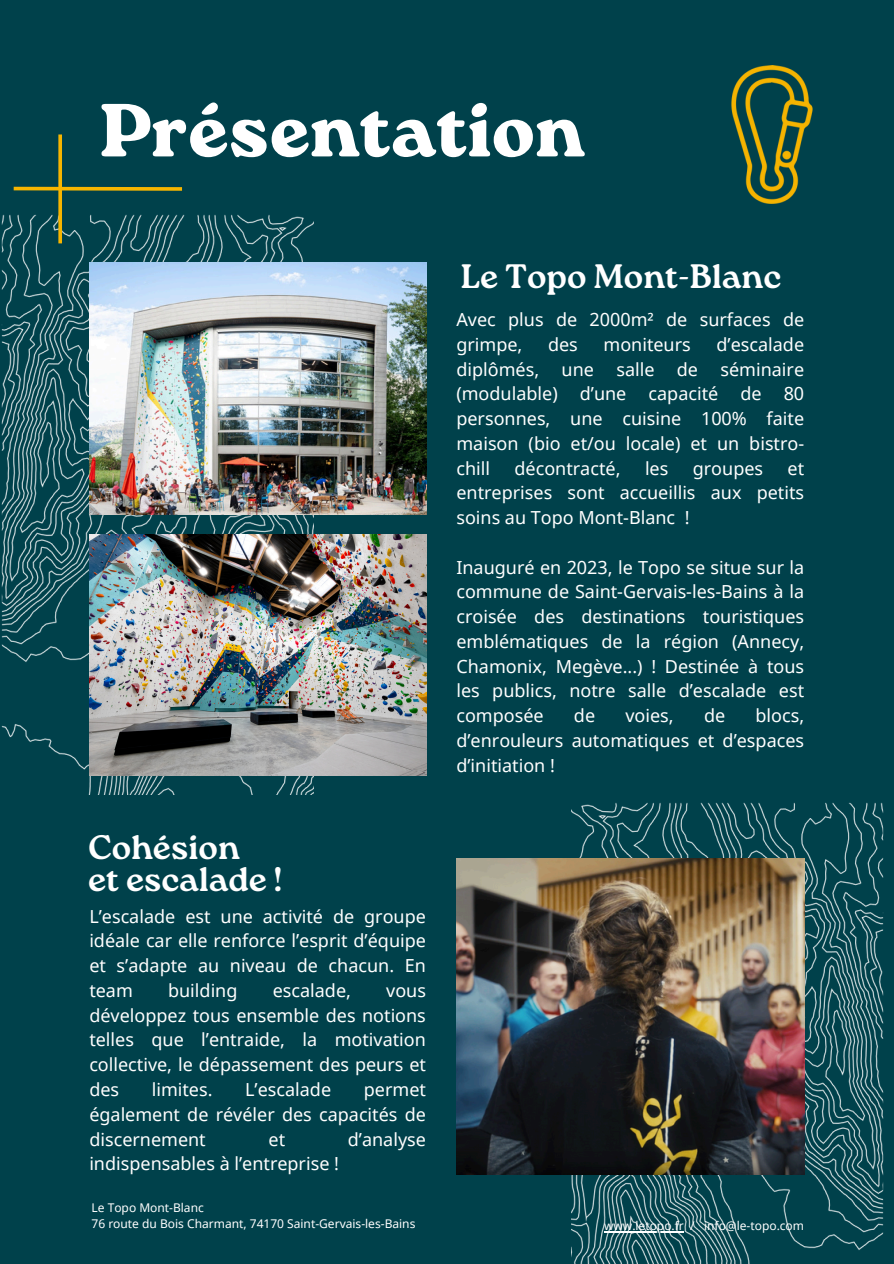
<style>
.page{position:relative;width:894px;height:1264px;background:#fff}
.page>*{position:absolute;margin:0;border:0;box-sizing:border-box;transform-origin:0 0}
.t1{font:800 75px "Roca One";color:#fff}
.t2{font:700 33.9px/31.5px "Roca One";color:#fff}
.t3{font:18px/24.8px "Noto Sans";color:#fff;text-align:justify}
.t4{font:12px "Noto Sans";color:#fff}
</style>
<div class="page">
<div style="left:0;top:0;width:893px;height:1263px;background:#00414b"></div>
<img style="left:1px;top:214px;width:312px;height:580px">
<img style="left:571px;top:802px;width:312px;height:461px">
<svg style="left:14px;top:187px;width:168px;height:4px"></svg>
<svg style="left:58px;top:134px;width:4px;height:109px"></svg>
<img style="left:89px;top:262px;width:337px;height:252px">
<img style="left:89px;top:534px;width:337px;height:241px">
<img style="left:456px;top:858px;width:348px;height:316px">
<hr style="left:604px;top:1231px;width:79px;height:1px;background:#fff">
<img style="left:731px;top:65px;width:82px;height:139px">
<p class="t1" style="left:100px;top:87px;width:486px">Présentation</p>
<p class="t2" style="left:88px;top:831px;width:195px">Cohésion<br>et escalade !</p>
<p class="t3" style="left:89px;top:903px;width:338px">L’escalade est une activité de groupe idéale car elle renforce l’esprit d’équipe et s’adapte au niveau de chacun. En team</p>
<p class="t3" style="left:168px;top:977px;width:71px">building</p>
<p class="t3" style="left:272px;top:977px;width:80px">escalade,</p>
<p class="t3" style="left:89px;top:977px;width:338px;text-indent:297px">vous développez tous ensemble des notions telles que l’entraide, la motivation collective, le dépassement des peurs et des</p>
<p class="t3" style="left:152px;top:1076px;width:62px">limites.</p>
<p class="t3" style="left:245px;top:1076px;width:87px">L’escalade</p>
<p class="t3" style="left:89px;top:1076px;width:338px;text-indent:274px">permet également de révéler des capacités de discernement</p>
<p class="t3" style="left:268px;top:1126px;width:18px">et</p>
<p class="t3" style="left:348px;top:1126px;width:80px">d’analyse</p>
<p class="t3" style="left:89px;top:1150px;width:251px">indispensables à l’entreprise !</p>
<h3 class="t4" style="left:91px;top:1199px;width:114px">Le Topo Mont-Blanc</h3>
<h3 class="t4" style="left:91px;top:1215px;width:325px">76 route du Bois Charmant, 74170 Saint-Gervais-les-Bains</h3>
<p class="t2" style="left:460px;top:261px;width:322px">Le Topo Mont-Blanc</p>
<h1 class="t3" style="left:456px;top:307px;width:349px">Avec plus de 2000m² de surfaces de grimpe,</h1>
<h1 class="t3" style="left:456px;top:331px;width:349px;text-indent:260px">d’escalade diplômés, une salle de séminaire (modulable) d’une capacité de 80 personnes, une cuisine 100% faite maison (bio et/ou locale) et un bistro&shy;chill</h1>
<h1 class="t3" style="left:548px;top:331px;width:31px">des</h1>
<h1 class="t3" style="left:603px;top:331px;width:89px">moniteurs</h1>
<h1 class="t3" style="left:514px;top:455px;width:107px">décontracté,</h1>
<h1 class="t3" style="left:644px;top:455px;width:25px">les</h1>
<h1 class="t3" style="left:692px;top:455px;width:72px">groupes</h1>
<h1 class="t3" style="left:456px;top:455px;width:349px;text-indent:331px">et entreprises sont accueillis aux petits soins au Topo Mont-Blanc !</h1>
<p class="t3" style="left:456px;top:554px;width:349px">Inauguré en 2023, le Topo se situe sur la commune de Saint-Gervais-les-Bains à la croisée des destinations touristiques emblématiques de la région (Annecy, Chamonix, Megève...) ! Destinée à tous les publics, notre salle d’escalade est composée</p>
<p class="t3" style="left:456px;top:703px;width:349px;text-indent:299px">blocs, d’enrouleurs automatiques et d’espaces d’initiation !</p>
<p class="t3" style="left:574px;top:703px;width:23px">de</p>
<p class="t3" style="left:625px;top:703px;width:50px">voies,</p>
<p class="t3" style="left:703px;top:703px;width:23px">de</p>
<h2 class="t4" style="left:604px;top:1217px;width:201px">www.letopo.fr / info@le-topo.com</h2>
</div>
